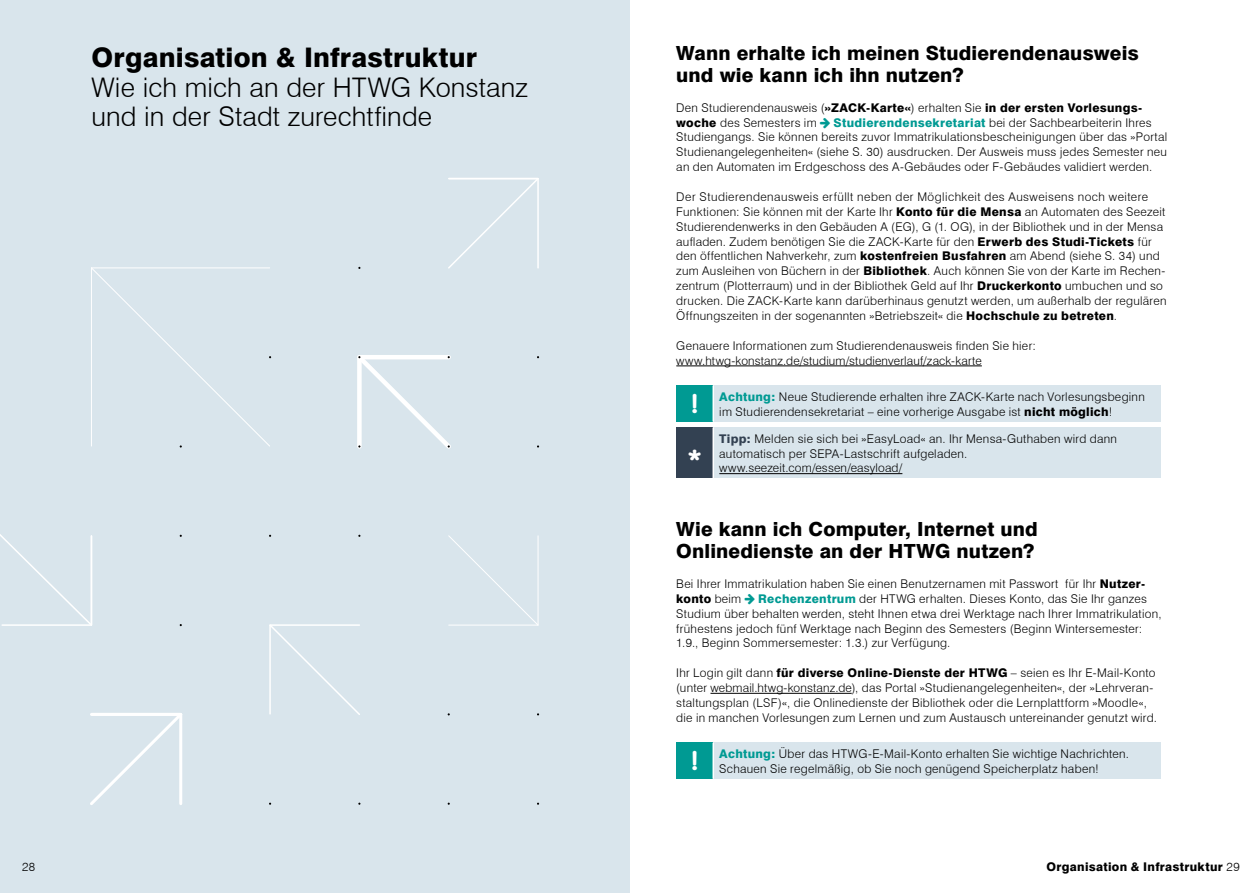
<style>
.page{position:relative;width:1259px;height:893px;background:#fff}
.page>*{position:absolute;margin:0;border:0;box-sizing:border-box;transform-origin:0 0}
.t1{font:300 27px/29.7px "Swiss 721 BT";letter-spacing:.005em;color:#000}
.t2{font:800 27px "Swiss 721 BT";letter-spacing:.005em;color:#000}
.t3{font:700 27px "Blogger Sans";color:#fff}
.t4{font:800 19.5px/22.5px "Swiss 721 BT";letter-spacing:.01em;color:#000}
.t5{font:300 12px/14.9px "Swiss 721 BT";letter-spacing:.025em;color:#000}
.t6{font:800 12px "Swiss 721 BT";letter-spacing:.025em;color:#000}
.s1{font-weight:800}
.s2{font-weight:800;color:#009a93}
.s3{font-weight:800;color:#334152}
.s4{font-weight:300}
</style>
<div class="page">
<div style="left:0;top:0;width:629px;height:893px;background:#d9e5ec"></div>
<svg style="left:90px;top:713px;width:93px;height:92px"></svg>
<hr style="left:179px;top:714px;width:3px;height:90px;background:#fff">
<hr style="left:91px;top:713px;width:90px;height:3px;background:#fff">
<svg style="left:269px;top:624px;width:91px;height:91px"></svg>
<hr style="left:270px;top:624px;width:89px;height:2px;background:#fff">
<svg style="left:448px;top:535px;width:91px;height:91px"></svg>
<hr style="left:449px;top:625px;width:89px;height:1px;background:#fff">
<hr style="left:537px;top:536px;width:1px;height:89px;background:#fff">
<hr style="left:269px;top:625px;width:2px;height:89px;background:#fff">
<svg style="left:0;top:534px;width:93px;height:92px"></svg>
<hr style="left:2px;top:624px;width:89px;height:2px;background:#fff">
<hr style="left:91px;top:536px;width:1px;height:89px;background:#fff">
<svg style="left:448px;top:178px;width:91px;height:91px"></svg>
<hr style="left:537px;top:179px;width:2px;height:89px;background:#fff">
<hr style="left:449px;top:178px;width:89px;height:1px;background:#fff">
<svg style="left:91px;top:267px;width:180px;height:181px"></svg>
<svg style="left:357px;top:355px;width:94px;height:94px"></svg>
<hr style="left:676px;top:366px;width:306px;height:1px;background:#000">
<hr style="left:710px;top:693px;width:141px;height:1px;background:#000">
<div style="left:676px;top:385px;width:37px;height:36px;background:#009a93"></div>
<div style="left:713px;top:385px;width:447px;height:36px;background:#d9e5ec"></div>
<hr style="left:712px;top:385px;width:2px;height:36px;background:#fff">
<div style="left:676px;top:427px;width:37px;height:51px;background:#334152"></div>
<div style="left:713px;top:427px;width:447px;height:51px;background:#d9e5ec"></div>
<hr style="left:712px;top:427px;width:2px;height:51px;background:#fff">
<hr style="left:719px;top:473px;width:183px;height:1px;background:#000">
<div style="left:676px;top:743px;width:37px;height:36px;background:#009a93"></div>
<div style="left:713px;top:743px;width:447px;height:36px;background:#d9e5ec"></div>
<hr style="left:712px;top:743px;width:2px;height:36px;background:#fff">
<h1 class="t2" style="left:91px;top:41px;width:387px">Organisation &amp; Infrastruktur</h1>
<h1 class="t1" style="left:91px;top:72px;width:438px">Wie ich mich an der HTWG Konstanz und in der Stadt zurechtfinde</h1>
<p class="t5" style="left:22px;top:859px;width:15px">28</p>
<h2 class="t4" style="left:676px;top:41px;width:464px">Wann erhalte ich meinen Studierendenausweis und wie kann ich ihn nutzen?</h2>
<p class="t5" style="left:676px;top:100px;width:467px">Den Studierendenausweis (<span class="s1">»ZACK-Karte«</span>) erhalten Sie <span class="s1">in der ersten Vorlesungs&shy;woche</span> des Semesters im</p>
<p class="t5" style="left:676px;top:115px;width:492px;text-indent:157px"><span class="s2">Studierendensekretariat</span> bei der Sachbearbeiterin Ihres Studiengangs. Sie können bereits zuvor Immatrikulationsbescheinigungen über das »Portal Studienangelegenheiten« (siehe S. 30) ausdrucken. Der Ausweis muss jedes Semester neu an den Automaten im Erdgeschoss des A-Gebäudes oder F-Gebäudes validiert werden.</p>
<p class="t5" style="left:676px;top:189px;width:492px">Der Studierendenausweis erfüllt neben der Möglichkeit des Ausweisens noch weitere Funktionen: Sie können mit der Karte Ihr <span class="s1">Konto für die Mensa</span> an Automaten des Seezeit Studierendenwerks in den Gebäuden A (EG), G (1. OG), in der Bibliothek und in der Mensa aufladen. Zudem benötigen Sie die ZACK-Karte für den <span class="s1">Erwerb des Studi-Tickets</span> für den öffentlichen Nahverkehr, zum <span class="s1">kostenfreien Busfahren</span> am Abend (siehe S. 34) und zum Ausleihen von Büchern in der <span class="s1">Bibliothek</span>. Auch können Sie von der Karte im Rechen&shy;zentrum (Plotterraum) und in der Bibliothek Geld auf Ihr <span class="s1">Druckerkonto</span> umbuchen und so drucken. Die ZACK-Karte kann darüberhinaus genutzt werden, um außerhalb der regulären Öffnungszeiten in der sogenannten »Betriebszeit« die <span class="s1">Hochschule zu betreten</span>.</p>
<p class="t5" style="left:676px;top:338px;width:361px">Genauere Informationen zum Studierendenausweis finden Sie hier: www.htwg-konstanz.de/studium/studienverlauf/zack-karte</p>
<h1 class="t3" style="left:691px;top:387px;width:9px">!</h1>
<p class="t5" style="left:719px;top:389px;width:427px"><span class="s2">Achtung:</span> Neue Studierende erhalten ihre ZACK-Karte nach Vorlesungsbeginn im Studierendensekretariat – eine vorherige Ausgabe ist <span class="s1">nicht möglich</span>!</p>
<h1 class="t3" style="left:687px;top:443px;width:16px">*</h1>
<p class="t5" style="left:719px;top:431px;width:399px"><span class="s3">Tipp:</span> Melden sie sich bei »EasyLoad« an. Ihr Mensa-Guthaben wird dann automatisch per SEPA-Lastschrift aufgeladen. www.seezeit.com/essen/easyload/</p>
<h2 class="t4" style="left:676px;top:517px;width:363px">Wie kann ich Computer, Internet und<br>Onlinedienste an der HTWG nutzen?</h2>
<p class="t5" style="left:676px;top:576px;width:470px">Bei Ihrer Immatrikulation haben Sie einen Benutzernamen mit Passwort für Ihr <span class="s1">Nutzer&shy;konto</span> beim</p>
<p class="t5" style="left:676px;top:591px;width:487px;text-indent:82px"><span class="s2">Rechenzentrum</span> der HTWG erhalten. Dieses Konto, das Sie Ihr ganzes Studium über behalten werden, steht Ihnen etwa drei Werktage nach Ihrer Immatrikulation, frühestens jedoch fünf Werktage nach Beginn des Semesters (Beginn Wintersemester:<br>1.9., Beginn Sommersemester: 1.3.) zur Verfügung.</p>
<p class="t5" style="left:676px;top:665px;width:482px">Ihr Login gilt dann <span class="s1">für diverse Online-Dienste der HTWG</span> – seien es Ihr E-Mail-Konto (unter webmail.htwg-konstanz.de), das Portal »Studienangelegenheiten«, der »Lehrveran&shy;staltungsplan (LSF)«, die Onlinedienste der Bibliothek oder die Lernplattform »Moodle«, die in manchen Vorlesungen zum Lernen und zum Austausch untereinander genutzt wird.</p>
<h1 class="t3" style="left:691px;top:744px;width:9px">!</h1>
<p class="t5" style="left:719px;top:746px;width:411px"><span class="s2">Achtung:</span> Über das HTWG-E-Mail-Konto erhalten Sie wichtige Nachrichten.<br>Schauen Sie regelmäßig, ob Sie noch genügend Speicherplatz haben!</p>
<p class="t6" style="left:1046px;top:859px;width:195px">Organisation &amp; Infrastruktur <span class="s4">29</span></p>
</div>
